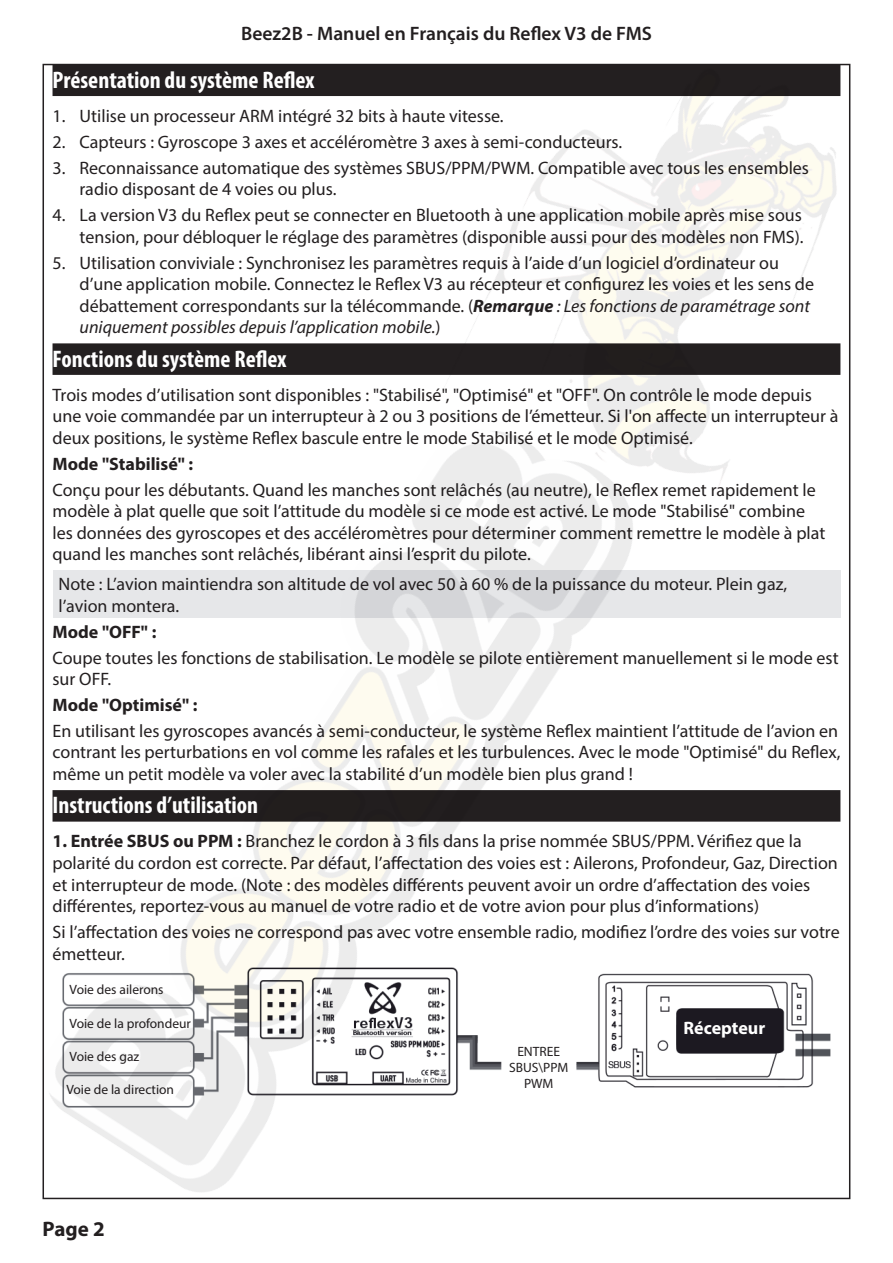
<style>
.page{position:relative;width:893px;height:1263px;background:#fff}
.page>*{position:absolute;margin:0;border:0;box-sizing:border-box;transform-origin:0 0}
.t1{font:700 condensed 24px "Myriad Pro";color:#fff}
.t2{font:700 21px "Myriad Pro";color:#231f20}
.t3{font:600 19.5px "Myriad Pro";color:#231f20}
.t4{font:18px/21.6px "Myriad Pro";color:#231f20}
.t5{font:700 18px "Myriad Pro";color:#231f20}
.t6{font:700 18px "Myriad Pro";color:#fff}
.t7{font:13.5px/16.2px "Myriad Pro";color:#231f20;text-align:center}
.s1{font-weight:700;font-style:italic}
.s2{font-style:italic}
.s3{font-weight:700}
</style>
<div class="page">
<img style="left:42px;top:63px;width:809px;height:1137px">
<p class="t3" style="left:241px;top:21px;width:412px">Beez2B - Manuel en Français du Reflex V3 de FMS</p>
<h1 class="t1" style="left:53px;top:65px;width:264px">Présentation du système Reflex</h1>
<p class="t4" style="left:53px;top:105px;width:453px">1. Utilise un processeur ARM intégré 32 bits à haute vitesse.</p>
<p class="t4" style="left:53px;top:131px;width:571px">2. Capteurs : Gyroscope 3 axes et accéléromètre 3 axes à semi-conducteurs.</p>
<p class="t4" style="left:80px;top:156px;width:731px;text-indent:-27px">3. Reconnaissance automatique des systèmes SBUS/PPM/PWM. Compatible avec tous les ensembles radio disposant de 4 voies ou plus.</p>
<p class="t4" style="left:53px;top:204px;width:753px;text-align:right">4. La version V3 du Reflex peut se connecter en Bluetooth à une application mobile après mise sous tension, pour débloquer le réglage des paramètres (disponible aussi pour des modèles non FMS).</p>
<p class="t4" style="left:80px;top:251px;width:736px;text-indent:-27px">5. Utilisation conviviale : Synchronisez les paramètres requis à l’aide d’un logiciel d’ordinateur ou d’une application mobile. Connectez le Reflex V3 au récepteur et configurez les voies et les sens de débattement correspondants sur la télécommande. (<span class="s1">Remarque</span> <span class="s2">: Les fonctions de paramétrage sont uniquement possibles depuis l’application mobile.</span>)</p>
<h1 class="t1" style="left:53px;top:344px;width:236px">Fonctions du système Reflex</h1>
<p class="t4" style="left:53px;top:384px;width:788px">Trois modes d’utilisation sont disponibles : "Stabilisé", "Optimisé" et "OFF". On contrôle le mode depuis une voie commandée par un interrupteur à 2 ou 3 positions de l’émetteur. Si l'on affecte un interrupteur à deux positions, le système Reflex bascule entre le mode Stabilisé et le mode Optimisé.</p>
<p class="t5" style="left:53px;top:452px;width:142px">Mode "Stabilisé" :</p>
<p class="t4" style="left:53px;top:478px;width:774px">Conçu pour les débutants. Quand les manches sont relâchés (au neutre), le Reflex remet rapidement le modèle à plat quelle que soit l’attitude du modèle si ce mode est activé. Le mode "Stabilisé" combine les données des gyroscopes et des accéléromètres pour déterminer comment remettre le modèle à plat quand les manches sont relâchés, libérant ainsi l’esprit du pilote.</p>
<p class="t4" style="left:59px;top:573px;width:730px">Note : L’avion maintiendra son altitude de vol avec 50 à 60 % de la puissance du moteur. Plein gaz, l’avion montera.</p>
<p class="t5" style="left:53px;top:620px;width:105px">Mode "OFF" :</p>
<p class="t4" style="left:53px;top:646px;width:788px">Coupe toutes les fonctions de stabilisation. Le modèle se pilote entièrement manuellement si le mode est sur OFF.</p>
<p class="t5" style="left:53px;top:693px;width:146px">Mode "Optimisé" :</p>
<p class="t4" style="left:53px;top:720px;width:789px">En utilisant les gyroscopes avancés à semi-conducteur, le système Reflex maintient l’attitude de l’avion en contrant les perturbations en vol comme les rafales et les turbulences. Avec le mode "Optimisé" du Reflex, même un petit modèle va voler avec la stabilité d’un modèle bien plus grand !</p>
<h1 class="t1" style="left:53px;top:790px;width:207px">Instructions d’utilisation</h1>
<p class="t4" style="left:53px;top:830px;width:787px"><span class="s3">1. Entrée SBUS ou PPM :</span> Branchez le cordon à 3 fils dans la prise nommée SBUS/PPM. Vérifiez que la polarité du cordon est correcte. Par défaut, l’affectation des voies est : Ailerons, Profondeur, Gaz, Direction et interrupteur de mode. (Note : des modèles différents peuvent avoir un ordre d’affectation des voies différentes, reportez-vous au manuel de votre radio et de votre avion pour plus d’informations)</p>
<p class="t4" style="left:53px;top:921px;width:789px">Si l’affectation des voies ne correspond pas avec votre ensemble radio, modifiez l’ordre des voies sur votre émetteur.</p>
<p class="t7" style="left:70px;top:981px;width:96px">Voie des ailerons</p>
<p class="t7" style="left:70px;top:1015px;width:123px">Voie de la profondeur</p>
<p class="t7" style="left:70px;top:1048px;width:71px">Voie des gaz</p>
<p class="t7" style="left:66px;top:1081px;width:109px">Voie de la direction</p>
<p class="t2" style="left:43px;top:1215px;width:64px">Page 2</p>
<p class="t7" style="left:509px;top:1043px;width:61px">ENTREE<br>SBUS\PPM<br>PWM</p>
<p class="t6" style="left:684px;top:1016px;width:83px">Récepteur</p>
</div>
